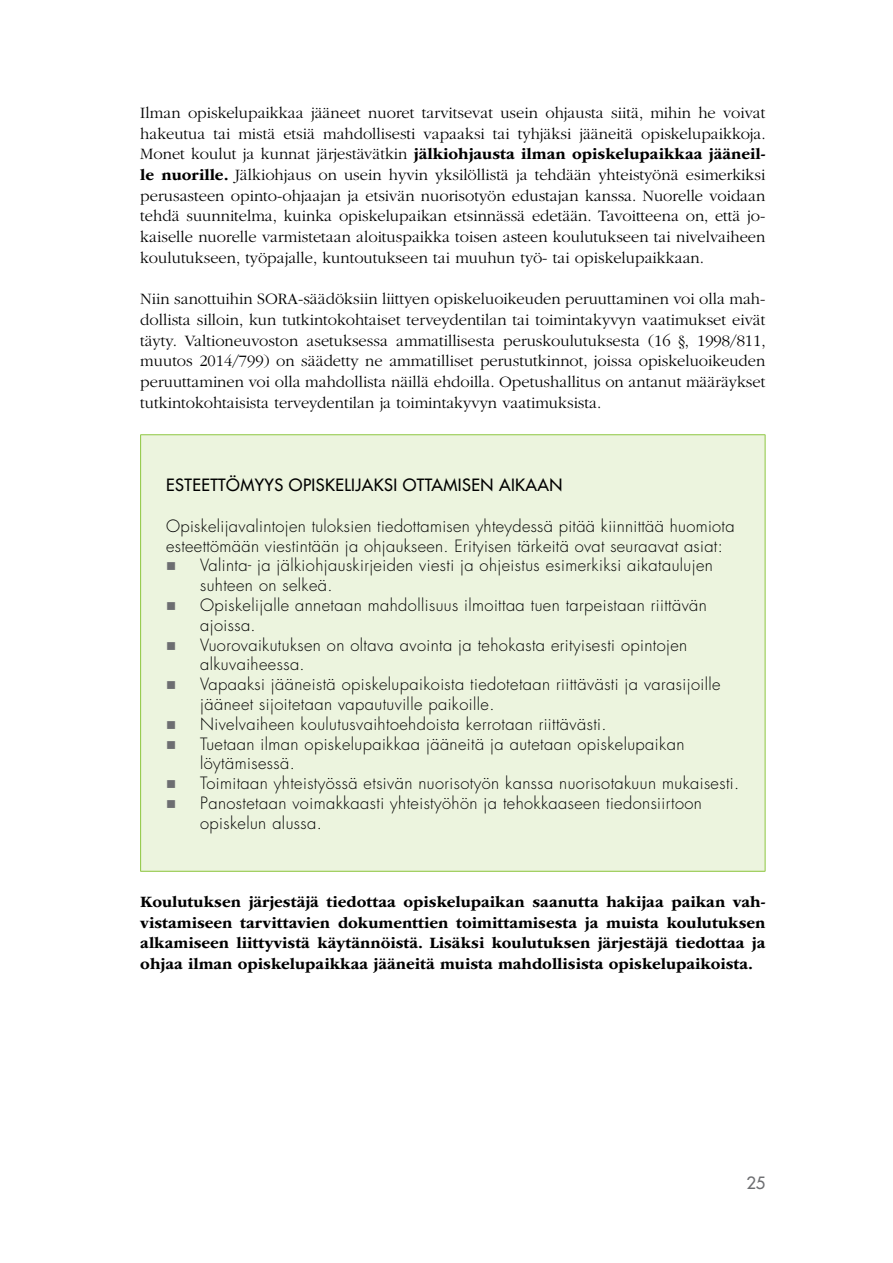
<style>
.page{position:relative;width:893px;height:1263px;background:#fff}
.page>*{position:absolute;margin:0;border:0;box-sizing:border-box;transform-origin:0 0}
.t1{font:300 16.5px/20.7px "ITC Garamond Std";color:#000;text-align:justify}
.t2{font:300 16.5px "Futura Std";letter-spacing:.025em;color:#000}
.t3{font:700 16.5px/20.7px "ITC Garamond Std";color:#000;text-align:justify}
.t4{font:500 16.5px "Futura Std";letter-spacing:.025em;color:#000}
.t5{font:500 16.5px "Futura Std";color:#6d6e71}
.s1{font-weight:700}
</style>
<div class="page">
<div style="left:141px;top:435px;width:624px;height:436px;background:#ecf4de"></div>
<hr style="left:140px;top:434px;width:625px;height:1px;background:#8dc63f">
<hr style="left:140px;top:435px;width:1px;height:436px;background:#8dc63f">
<hr style="left:765px;top:435px;width:1px;height:436px;background:#8dc63f">
<hr style="left:140px;top:871px;width:625px;height:1px;background:#8dc63f">
<p class="t1" style="left:140px;top:103px;width:627px">Ilman opiskelupaikkaa jääneet nuoret tarvitsevat usein ohjausta siitä, mihin he voivat hakeutua tai mistä etsiä mahdollisesti vapaaksi tai tyhjäksi jääneitä opiskelupaikkoja.<br>Monet koulut ja kunnat järjestävätkin <span class="s1">jälkiohjausta ilman opiskelupaikkaa jääneil&shy;le nuorille.</span> Jälkiohjaus on usein hyvin yksilöllistä ja tehdään yhteistyönä esimerkiksi perusasteen opinto-ohjaajan ja etsivän nuorisotyön edustajan kanssa. Nuorelle voidaan tehdä suunnitelma, kuinka opiskelupaikan etsinnässä edetään. Tavoitteena on, että jo&shy;kaiselle nuorelle varmistetaan aloituspaikka toisen asteen koulutukseen tai nivelvaiheen koulutukseen, työpajalle, kuntoutukseen tai muuhun työ- tai opiskelupaikkaan.</p>
<p class="t1" style="left:140px;top:289px;width:627px">Niin sanottuihin SORA-säädöksiin liittyen opiskeluoikeuden peruuttaminen voi olla mah&shy;dollista silloin, kun tutkintokohtaiset terveydentilan tai toimintakyvyn vaatimukset eivät täyty. Valtioneuvoston asetuksessa ammatillisesta peruskoulutuksesta (16 §, 1998/811, muutos 2014/799) on säädetty ne ammatilliset perustutkinnot, joissa opiskeluoikeuden peruuttaminen voi olla mahdollista näillä ehdoilla. Opetushallitus on antanut määräykset tutkintokohtaisista terveydentilan ja toimintakyvyn vaatimuksista.</p>
<p class="t4" style="left:166px;top:474px;width:398px">ESTEETTÖMYYS OPISKELIJAKSI OTTAMISEN AIKAAN</p>
<p class="t2" style="left:166px;top:516px;width:570px">Opiskelijavalintojen tuloksien tiedottamisen yhteydessä pitää kiinnittää huomiota</p>
<p class="t2" style="left:166px;top:535px;width:558px">esteettömään viestintään ja ohjaukseen. Erityisen tärkeitä ovat seuraavat asiat:</p>
<p class="t2" style="left:200px;top:555px;width:514px">Valinta- ja jälkiohjauskirjeiden viesti ja ohjeistus esimerkiksi aikataulujen</p>
<p class="t2" style="left:200px;top:575px;width:134px">suhteen on selkeä.</p>
<p class="t2" style="left:200px;top:595px;width:508px">Opiskelijalle annetaan mahdollisuus ilmoittaa tuen tarpeistaan riittävän</p>
<p class="t2" style="left:200px;top:615px;width:57px">ajoissa.</p>
<p class="t2" style="left:200px;top:634px;width:489px">Vuorovaikutuksen on oltava avointa ja tehokasta erityisesti opintojen</p>
<p class="t2" style="left:200px;top:654px;width:106px">alkuvaiheessa.</p>
<p class="t2" style="left:200px;top:674px;width:522px">Vapaaksi jääneistä opiskelupaikoista tiedotetaan riittävästi ja varasijoille</p>
<p class="t2" style="left:200px;top:694px;width:296px">jääneet sijoitetaan vapautuville paikoille.</p>
<p class="t2" style="left:200px;top:714px;width:408px">Nivelvaiheen koulutusvaihtoehdoista kerrotaan riittävästi.</p>
<p class="t2" style="left:200px;top:733px;width:486px">Tuetaan ilman opiskelupaikkaa jääneitä ja autetaan opiskelupaikan</p>
<p class="t2" style="left:200px;top:753px;width:96px">löytämisessä.</p>
<p class="t2" style="left:200px;top:773px;width:541px">Toimitaan yhteistyössä etsivän nuorisotyön kanssa nuorisotakuun mukaisesti.</p>
<p class="t2" style="left:200px;top:793px;width:503px">Panostetaan voimakkaasti yhteistyöhön ja tehokkaaseen tiedonsiirtoon</p>
<p class="t2" style="left:200px;top:813px;width:123px">opiskelun alussa.</p>
<p class="t3" style="left:140px;top:891px;width:627px">Koulutuksen järjestäjä tiedottaa opiskelupaikan saanutta hakijaa paikan vah&shy;vistamiseen tarvittavien dokumenttien toimittamisesta ja muista koulutuksen alkamiseen liittyvistä käytännöistä. Lisäksi koulutuksen järjestäjä tiedottaa ja ohjaa ilman opiskelupaikkaa jääneitä muista mahdollisista opiskelupaikoista.</p>
<p class="t5" style="left:746px;top:1173px;width:21px">25</p>
</div>
